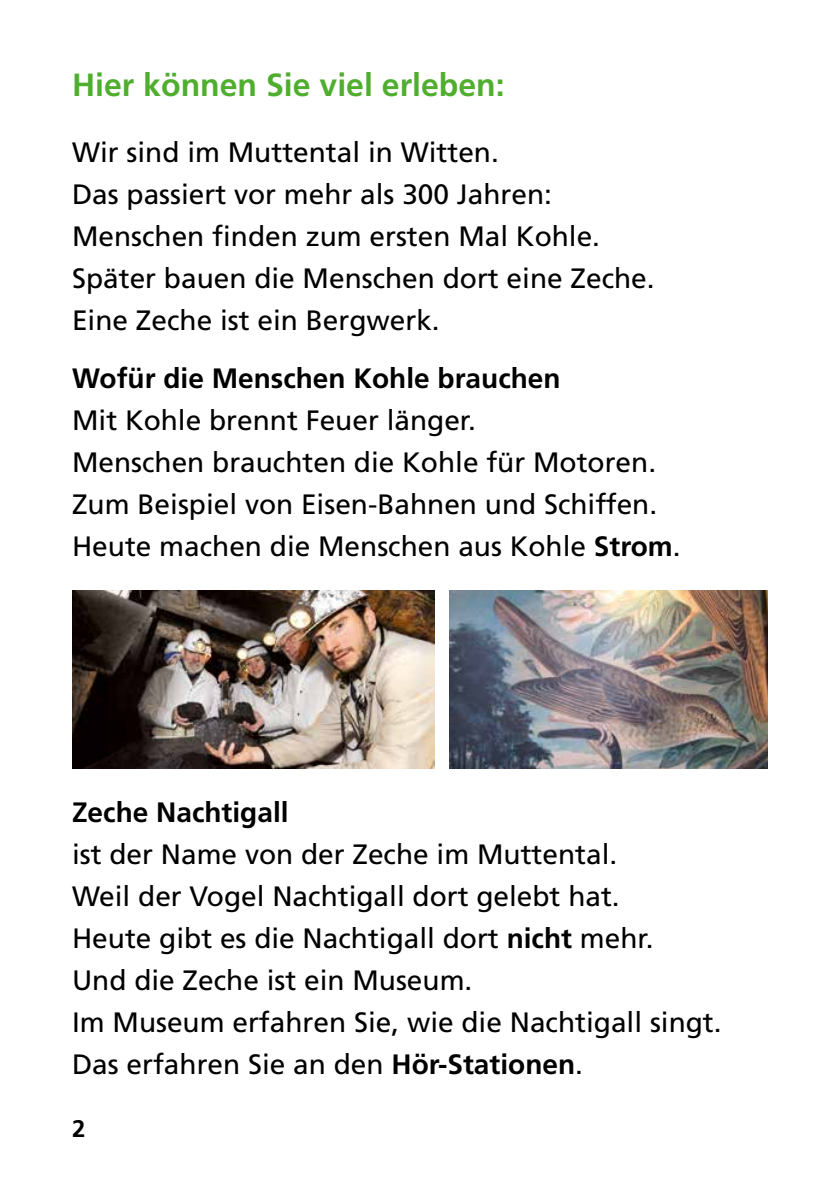
<style>
.page{position:relative;width:840px;height:1191px;background:#fff}
.page>*{position:absolute;margin:0;border:0;box-sizing:border-box;transform-origin:0 0}
.t1{font:700 32px "Frutiger LT";color:#50ae2f}
.t2{font:28px/42px "Frutiger LT";color:#000}
.t3{font:700 28px "Frutiger LT";color:#000}
.t4{font:700 24px "Frutiger LT";color:#000}
.s1{font-weight:700}
</style>
<div class="page">
<img style="left:72px;top:590px;width:362px;height:179px">
<img style="left:449px;top:590px;width:318px;height:178px">
<p class="t1" style="left:72px;top:66px;width:434px">Hier können Sie viel erleben:</p>
<p class="t2" style="left:72px;top:131px;width:583px">Wir sind im Muttental in Witten.<br>Das passiert vor mehr als 300 Jahren:<br>Menschen finden zum ersten Mal Kohle.<br>Später bauen die Menschen dort eine Zeche.<br>Eine Zeche ist ein Bergwerk.</p>
<p class="t3" style="left:72px;top:362px;width:489px">Wofür die Menschen Kohle brauchen</p>
<p class="t2" style="left:72px;top:399px;width:609px">Mit Kohle brennt Feuer länger.<br>Menschen brauchten die Kohle für Motoren.<br>Zum Beispiel von Eisen-Bahnen und Schiffen.<br>Heute machen die Menschen aus Kohle <span class="s1">Strom</span>.</p>
<p class="t3" style="left:72px;top:796px;width:218px">Zeche Nachtigall</p>
<p class="t2" style="left:72px;top:833px;width:650px">ist der Name von der Zeche im Muttental.<br>Weil der Vogel Nachtigall dort gelebt hat.<br>Heute gibt es die Nachtigall dort <span class="s1">nicht</span> mehr.<br>Und die Zeche ist ein Museum.<br>Im Museum erfahren Sie, wie die Nachtigall singt.<br>Das erfahren Sie an den <span class="s1">Hör-Stationen</span>.</p>
<p class="t4" style="left:72px;top:1114px;width:15px">2</p>
</div>
